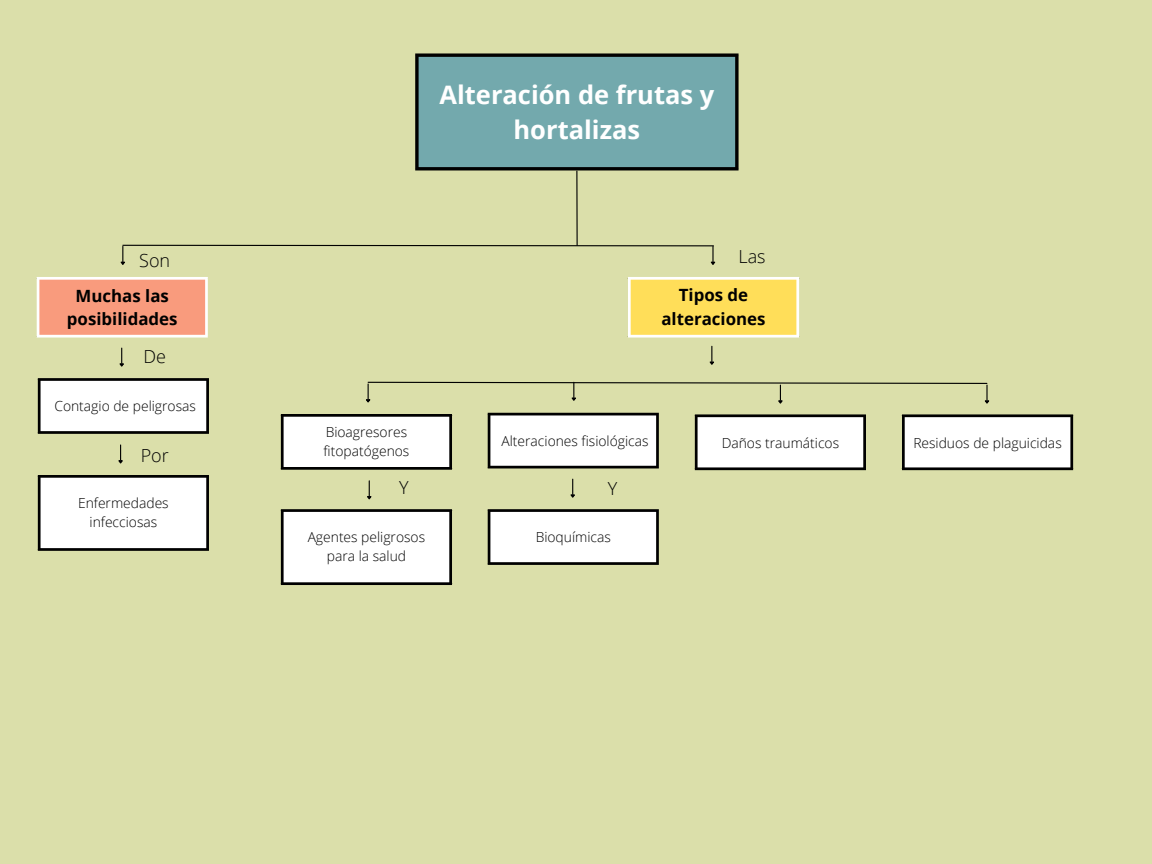
<style>
.page{position:relative;width:1152px;height:864px;background:#dbdfaa}
.page>*{position:absolute;margin:0;border:0;box-sizing:border-box;transform-origin:0 0}
.t1{font:700 25.5px/34.8px "Open Sans";color:#fff;text-align:center}
.t2{font:300 18px "Open Sans";color:#000}
.t3{font:700 16.8px/22.5px "Open Sans";color:#000;text-align:center}
.t4{font:300 13.8px/19.2px "Open Sans";color:#000;text-align:center}
</style>
<div class="page">
<div style="left:417px;top:55px;width:320px;height:114px;background:#73a9ad"></div>
<svg style="left:415px;top:57px;width:4px;height:110px"></svg>
<svg style="left:735px;top:57px;width:4px;height:110px"></svg>
<svg style="left:415px;top:53px;width:324px;height:4px"></svg>
<hr style="left:415px;top:167px;width:324px;height:3px;background:#000">
<div style="left:38px;top:278px;width:169px;height:58px;background:#f99b7d"></div>
<hr style="left:37px;top:280px;width:2px;height:55px;background:#fff">
<hr style="left:205px;top:280px;width:3px;height:55px;background:#fff">
<hr style="left:37px;top:277px;width:171px;height:3px;background:#fff">
<hr style="left:37px;top:335px;width:171px;height:3px;background:#fff">
<div style="left:39px;top:379px;width:169px;height:54px;background:#fff"></div>
<hr style="left:38px;top:381px;width:3px;height:50px;background:#000">
<hr style="left:206px;top:381px;width:3px;height:50px;background:#000">
<hr style="left:38px;top:378px;width:171px;height:3px;background:#000">
<hr style="left:38px;top:431px;width:171px;height:3px;background:#000">
<div style="left:489px;top:414px;width:169px;height:53px;background:#fff"></div>
<hr style="left:488px;top:415px;width:2px;height:51px;background:#000">
<hr style="left:656px;top:415px;width:3px;height:51px;background:#000">
<hr style="left:488px;top:413px;width:171px;height:2px;background:#000">
<hr style="left:488px;top:466px;width:171px;height:2px;background:#000">
<div style="left:282px;top:415px;width:169px;height:54px;background:#fff"></div>
<hr style="left:281px;top:417px;width:3px;height:50px;background:#000">
<hr style="left:449px;top:417px;width:3px;height:50px;background:#000">
<hr style="left:281px;top:414px;width:171px;height:3px;background:#000">
<hr style="left:281px;top:467px;width:171px;height:3px;background:#000">
<div style="left:696px;top:416px;width:169px;height:53px;background:#fff"></div>
<hr style="left:695px;top:417px;width:3px;height:50px;background:#000">
<hr style="left:863px;top:417px;width:3px;height:50px;background:#000">
<hr style="left:695px;top:414px;width:171px;height:3px;background:#000">
<hr style="left:695px;top:467px;width:171px;height:3px;background:#000">
<div style="left:903px;top:416px;width:169px;height:53px;background:#fff"></div>
<hr style="left:902px;top:417px;width:3px;height:50px;background:#000">
<hr style="left:1070px;top:417px;width:3px;height:50px;background:#000">
<hr style="left:902px;top:414px;width:171px;height:3px;background:#000">
<hr style="left:902px;top:467px;width:171px;height:3px;background:#000">
<div style="left:39px;top:476px;width:169px;height:74px;background:#fff"></div>
<hr style="left:38px;top:478px;width:3px;height:70px;background:#000">
<hr style="left:206px;top:478px;width:3px;height:70px;background:#000">
<hr style="left:38px;top:475px;width:171px;height:3px;background:#000">
<hr style="left:38px;top:548px;width:171px;height:3px;background:#000">
<div style="left:282px;top:510px;width:169px;height:74px;background:#fff"></div>
<hr style="left:281px;top:512px;width:3px;height:70px;background:#000">
<hr style="left:449px;top:512px;width:3px;height:70px;background:#000">
<hr style="left:281px;top:509px;width:171px;height:3px;background:#000">
<hr style="left:281px;top:582px;width:171px;height:3px;background:#000">
<div style="left:489px;top:510px;width:169px;height:54px;background:#fff"></div>
<hr style="left:488px;top:512px;width:2px;height:50px;background:#000">
<hr style="left:656px;top:512px;width:3px;height:50px;background:#000">
<hr style="left:488px;top:509px;width:171px;height:3px;background:#000">
<hr style="left:488px;top:562px;width:171px;height:3px;background:#000">
<div style="left:629px;top:278px;width:169px;height:58px;background:#ffde59"></div>
<hr style="left:628px;top:280px;width:3px;height:55px;background:#fff">
<hr style="left:796px;top:280px;width:3px;height:55px;background:#fff">
<hr style="left:628px;top:277px;width:171px;height:3px;background:#fff">
<hr style="left:628px;top:335px;width:171px;height:3px;background:#fff">
<svg style="left:119px;top:348px;width:5px;height:19px"></svg>
<svg style="left:118px;top:445px;width:5px;height:19px"></svg>
<svg style="left:367px;top:481px;width:5px;height:19px"></svg>
<svg style="left:570px;top:479px;width:5px;height:19px"></svg>
<svg style="left:120px;top:244px;width:596px;height:21px"></svg>
<hr style="left:576px;top:171px;width:2px;height:74px;background:#000">
<svg style="left:366px;top:381px;width:624px;height:23px"></svg>
<svg style="left:709px;top:346px;width:5px;height:19px"></svg>
<p class="t1" style="left:440px;top:77px;width:276px">Alteración de frutas y hortalizas</p>
<p class="t2" style="left:139px;top:248px;width:32px">Son</p>
<p class="t2" style="left:739px;top:244px;width:29px">Las</p>
<p class="t3" style="left:67px;top:284px;width:112px">Muchas las posibilidades</p>
<p class="t2" style="left:143px;top:344px;width:24px">De</p>
<p class="t4" style="left:54px;top:396px;width:143px">Contagio de peligrosas</p>
<p class="t2" style="left:141px;top:443px;width:30px">Por</p>
<p class="t4" style="left:78px;top:493px;width:92px">Enfermedades infecciosas</p>
<p class="t3" style="left:661px;top:283px;width:106px;line-height:23.5px">Tipos de alteraciones</p>
<p class="t4" style="left:323px;top:422px;width:87px;text-align:left">Bioagresores fitopatógenos</p>
<p class="t4" style="left:722px;top:433px;width:119px">Daños traumáticos</p>
<p class="t4" style="left:913px;top:433px;width:150px">Residuos de plaguicidas</p>
<p class="t4" style="left:502px;top:431px;width:149px">Alteraciones fisiológicas</p>
<p class="t2" style="left:399px;top:475px;width:11px">Y</p>
<p class="t2" style="left:608px;top:476px;width:11px">Y</p>
<p class="t4" style="left:308px;top:527px;width:119px">Agentes peligrosos para la salud</p>
<p class="t4" style="left:536px;top:527px;width:77px">Bioquímicas</p>
</div>
